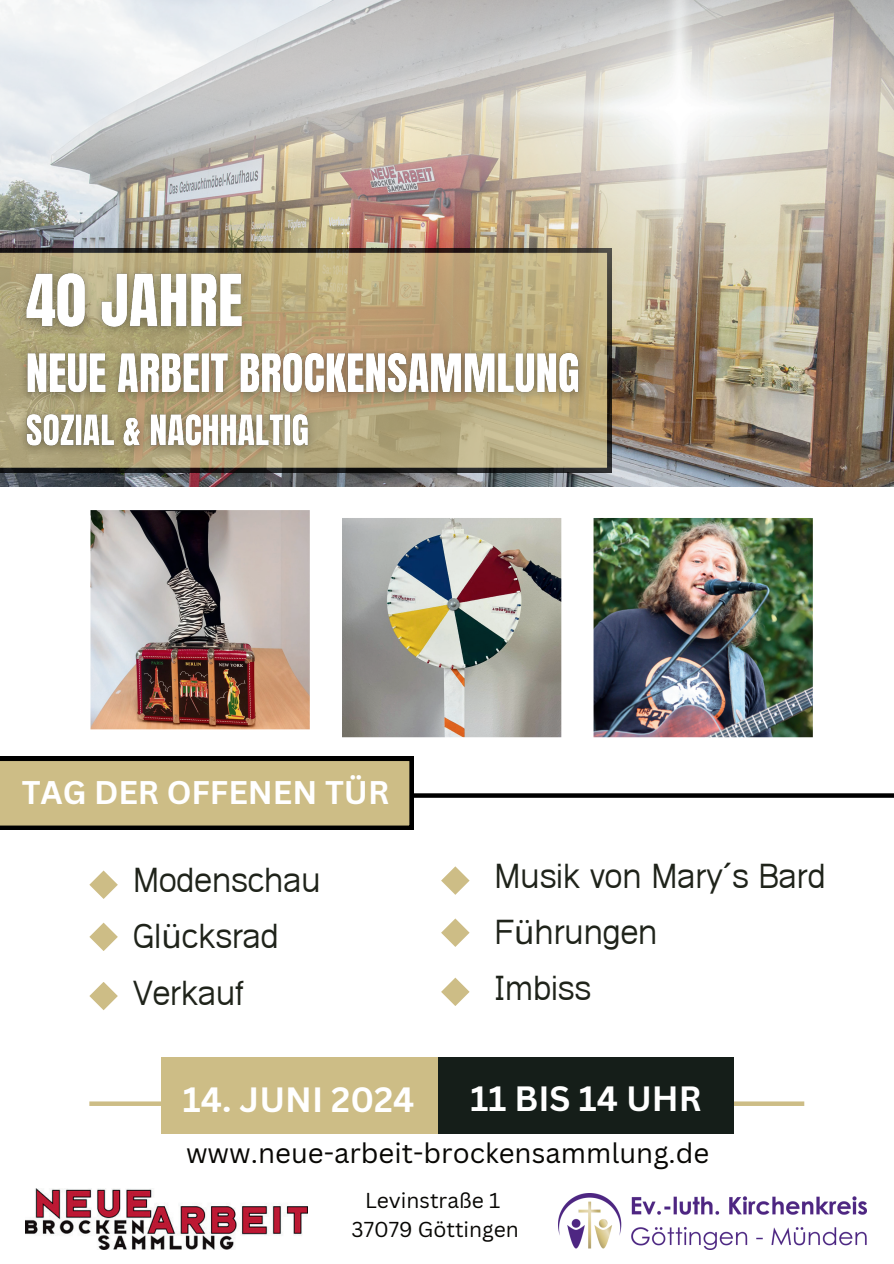
<style>
.page{position:relative;width:894px;height:1264px;background:#fff}
.page>*{position:absolute;margin:0;border:0;box-sizing:border-box;transform-origin:0 0}
.t1{font:700 34.2px "Canva Sans";color:#fff}
.t2{font:33px "Hanuman";color:#1f231a}
.t3{font:700 31.95px "Canva Sans";color:#fff}
.t4{font:27.45px "Canva Sans";color:#080704}
.t5{font:21px/29.2px "Canva Sans";color:#080704;text-align:center}
.s1{font-family:"Noto Sans"}
</style>
<div class="page">
<img style="left:0;top:452px;width:893px;height:34px">
<img style="left:90px;top:510px;width:220px;height:220px">
<svg style="left:342px;top:518px;width:220px;height:220px;background:#9f9c95"></svg>
<img style="left:0;top:0;width:321px;height:248px">
<svg style="left:89px;top:1101px;width:715px;height:4px"></svg>
<svg style="left:414px;top:793px;width:479px;height:4px;background:#131313"></svg>
<svg style="left:0;top:756px;width:414px;height:73px;background:#b3a575"></svg>
<svg style="left:89px;top:870px;width:29px;height:29px"></svg>
<svg style="left:441px;top:866px;width:28px;height:28px"></svg>
<svg style="left:89px;top:922px;width:29px;height:29px"></svg>
<svg style="left:441px;top:918px;width:28px;height:28px"></svg>
<svg style="left:89px;top:982px;width:29px;height:28px"></svg>
<svg style="left:441px;top:977px;width:28px;height:29px"></svg>
<div style="left:433px;top:1057px;width:300px;height:76px;background:#151e19"></div>
<div style="left:161px;top:1057px;width:276px;height:76px;background:#cdbd86"></div>
<svg style="left:0;top:248px;width:611px;height:224px;background:#766e55"></svg>
<img style="left:321px;top:0;width:572px;height:452px">
<img style="left:26px;top:1188px;width:281px;height:61px">
<img style="left:593px;top:518px;width:220px;height:220px">
<img style="left:558px;top:1193px;width:308px;height:56px">
<img style="left:11px;top:257px;width:583px;height:207px">
<p class="t3" style="left:22px;top:773px;width:369px">TAG DER OFFENEN TÜR</p>
<p class="t2" style="left:133px;top:861px;width:189px">Modenschau</p>
<p class="t2" style="left:494px;top:857px;width:332px">Musik von Mary<span class="s1">´</span>s Bard</p>
<p class="t2" style="left:133px;top:917px;width:147px">Gl<span class="s1">ü</span>cksrad</p>
<p class="t2" style="left:494px;top:913px;width:164px">F<span class="s1">ü</span>hrungen</p>
<p class="t2" style="left:133px;top:973px;width:112px">Verkauf</p>
<p class="t2" style="left:494px;top:969px;width:98px">Imbiss</p>
<p class="t1" style="left:183px;top:1079px;width:233px">14. JUNI 2024</p>
<p class="t1" style="left:470px;top:1078px;width:233px">11 BIS 14 UHR</p>
<p class="t4" style="left:186px;top:1137px;width:524px">www.neue-arbeit-brockensammlung.de</p>
<p class="t5" style="left:351px;top:1185px;width:169px">Levinstraße 1<br>37079 Göttingen</p>
</div>
